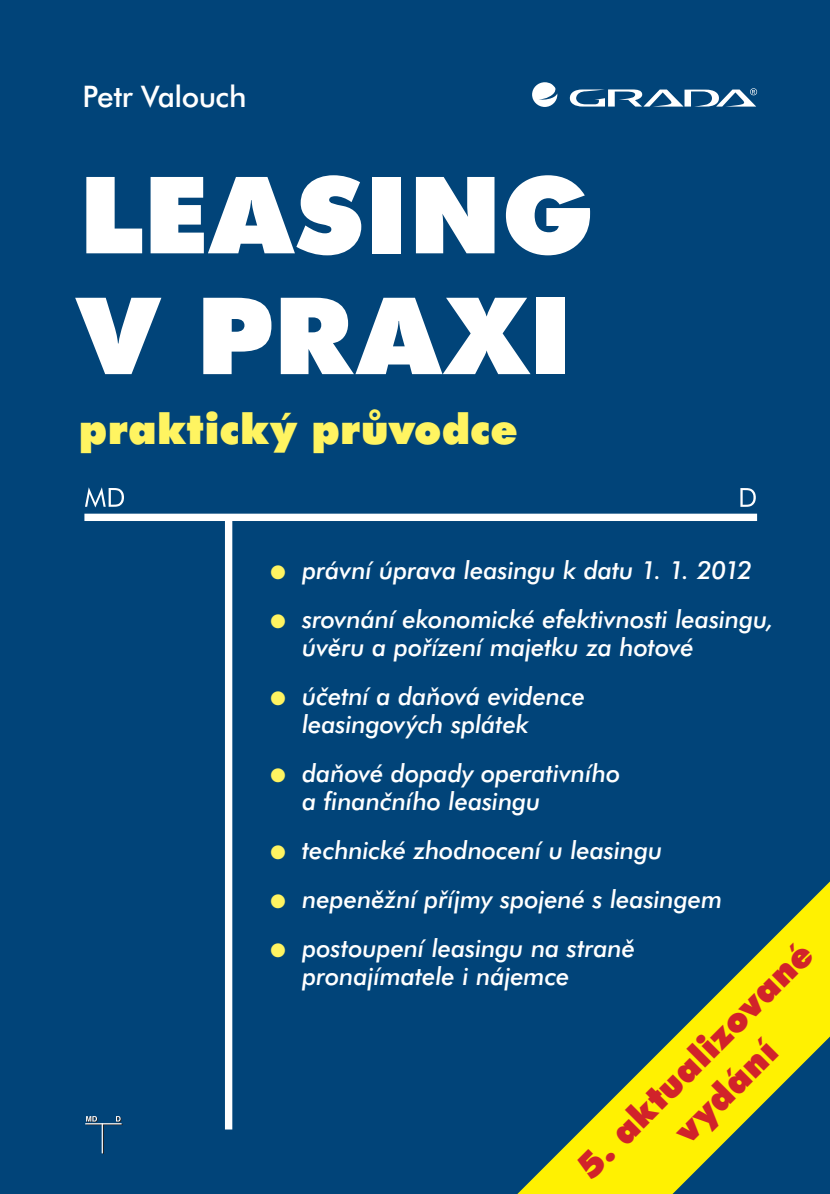
<style>
.page{position:relative;width:830px;height:1194px;background:#fff}
.page>*{position:absolute;margin:0;border:0;box-sizing:border-box;transform-origin:0 0}
.t1{font:900 106.75px/120.8px "Futura BTCE";letter-spacing:.01em;color:#fff}
.t2{font:900 42px "Futura BTCE";letter-spacing:.005em;color:#fff461}
.t3{font:900 35px/43.8px "Futura BTCE";color:#d1232a;text-align:center}
.t4{font:500 29.75px "Futura BTCE";letter-spacing:-.02em;color:#fff}
.t5{font:italic 500 25.03px/28px "Futura BTCE";letter-spacing:-.01em;color:#fff}
.s1{color:#fff461}
</style>
<div class="page">
<div style="left:0;top:0;width:829px;height:1193px;background:#014479"></div>
<svg style="left:569px;top:88px;width:188px;height:19px"></svg>
<svg style="left:532px;top:82px;width:25px;height:25px"></svg>
<div style="left:84px;top:513px;width:672px;height:8px;background:#fff"></div>
<div style="left:225px;top:520px;width:7px;height:609px;background:#fff"></div>
<hr style="left:86px;top:1123px;width:37px;height:2px;background:#231f20">
<hr style="left:103px;top:1123px;width:1px;height:31px;background:#231f20">
<hr style="left:85px;top:1123px;width:36px;height:1px;background:#fff">
<hr style="left:102px;top:1123px;width:1px;height:30px;background:#fff">
<svg style="left:86px;top:1116px;width:12px;height:6px"></svg>
<svg style="left:116px;top:1116px;width:5px;height:6px"></svg>
<svg style="left:85px;top:487px;width:39px;height:20px"></svg>
<svg style="left:740px;top:488px;width:15px;height:19px"></svg>
<svg style="left:518px;top:882px;width:311px;height:311px"></svg>
<p class="t4" style="left:82px;top:84px;width:166px">Petr Valouch</p>
<h1 class="t1" style="left:79px;top:162px;width:515px">LEASING<br>V PRAXI</h1>
<h2 class="t2" style="left:79px;top:411px;width:440px">praktický průvodce</h2>
<p class="t5" style="left:270px;top:558px;width:483px"><span class="s1">●</span> právní úprava leasingu k datu 1. 1. 2012</p>
<p class="t5" style="left:302px;top:607px;width:473px;text-indent:-31px"><span class="s1">●</span> srovnání ekonomické efektivnosti leasingu, úvěru a pořízení majetku za hotové</p>
<p class="t5" style="left:302px;top:684px;width:284px;text-indent:-31px"><span class="s1">●</span> účetní a daňová evidence leasingových splátek</p>
<p class="t5" style="left:302px;top:761px;width:319px;text-indent:-31px"><span class="s1">●</span> daňové dopady operativního a finančního leasingu</p>
<p class="t5" style="left:270px;top:838px;width:393px"><span class="s1">●</span> technické zhodnocení u leasingu</p>
<p class="t5" style="left:270px;top:887px;width:453px"><span class="s1">●</span> nepeněžní příjmy spojené s leasingem</p>
<p class="t5" style="left:302px;top:936px;width:335px;text-indent:-31px"><span class="s1">●</span> postoupení leasingu na straně pronajímatele i nájemce</p>
<h3 class="t3" style="left:569px;top:1158px;width:319px;rotate:-45deg">5. aktualizované vydání</h3>
</div>
